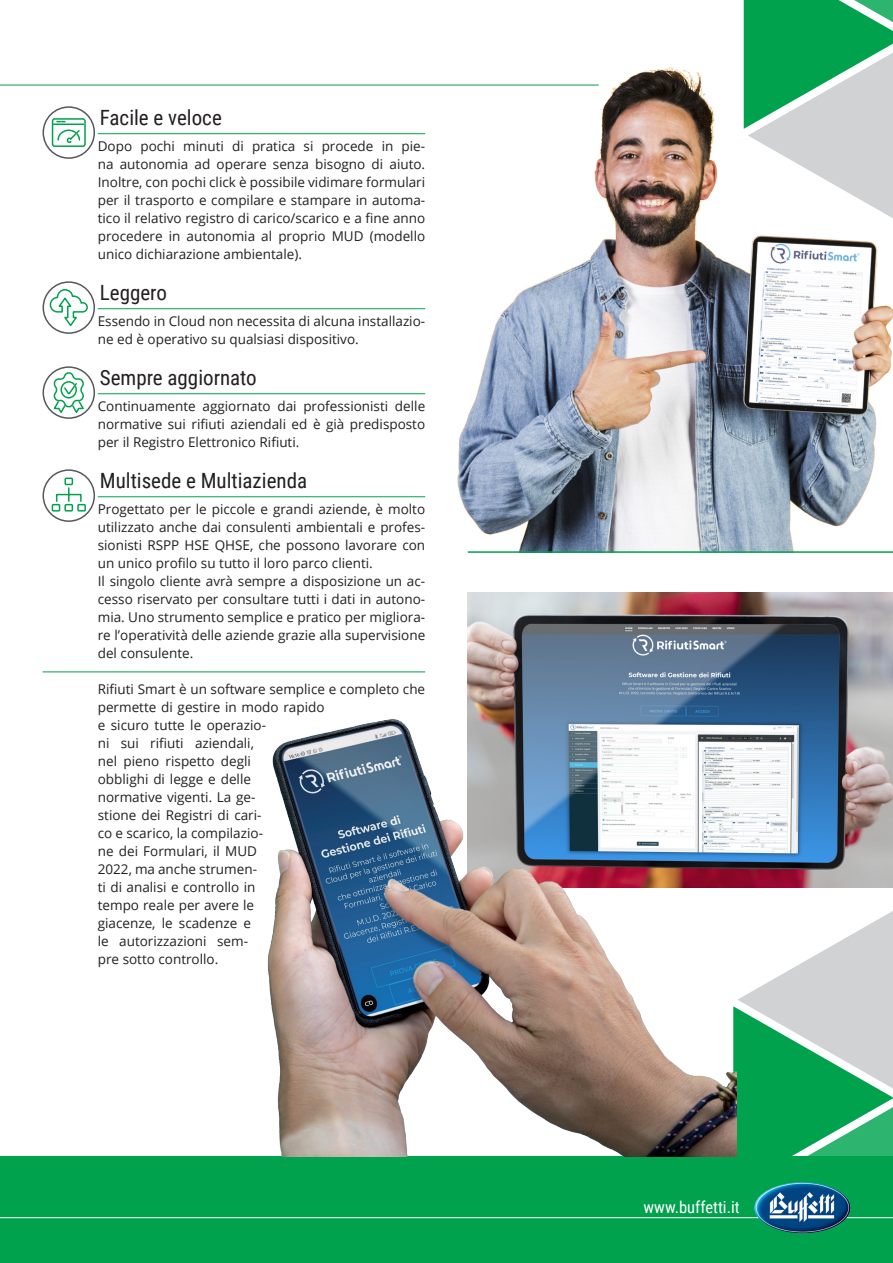
<style>
.page{position:relative;width:893px;height:1263px;background:#fff}
.page>*{position:absolute;margin:0;border:0;box-sizing:border-box;transform-origin:0 0}
.t1{font:21px "Roboto Condensed";color:#231f20}
.t2{font:16.5px "Roboto Condensed";color:#fff}
.t3{font:13.5px/18px "Open Sans";color:#231f20}
</style>
<div class="page">
<img style="left:468px;top:592px;width:425px;height:296px">
<svg style="left:737px;top:911px;width:156px;height:246px"></svg>
<div style="left:0;top:1157px;width:893px;height:106px;background:#00a24d"></div>
<hr style="left:0;top:1217px;width:893px;height:1px;background:#fff">
<img style="left:754px;top:1182px;width:96px;height:51px">
<hr style="left:98px;top:133px;width:327px;height:1px;background:#00a24d">
<hr style="left:98px;top:308px;width:327px;height:1px;background:#00a24d">
<hr style="left:98px;top:393px;width:327px;height:1px;background:#00a24d">
<hr style="left:98px;top:496px;width:327px;height:1px;background:#00a24d">
<div style="left:52px;top:118px;width:34px;height:29px;border:2px solid #00a24d;border-radius:2px"></div>
<hr style="left:53px;top:123px;width:31px;height:2px;background:#00a24d">
<svg style="left:57px;top:129px;width:24px;height:13px"></svg>
<div style="left:43px;top:106px;width:52px;height:53px;border:2px solid #57585a;border-radius:50%"></div>
<div style="left:43px;top:281px;width:52px;height:53px;border:2px solid #57585a;border-radius:50%"></div>
<svg style="left:49px;top:288px;width:40px;height:40px"></svg>
<div style="left:43px;top:366px;width:52px;height:53px;border:2px solid #57585a;border-radius:50%"></div>
<svg style="left:51px;top:370px;width:36px;height:45px"></svg>
<div style="left:43px;top:469px;width:52px;height:53px;border:2px solid #57585a;border-radius:50%"></div>
<div style="left:52px;top:504px;width:8px;height:8px;border:2px solid #00a24d"></div>
<div style="left:64px;top:504px;width:9px;height:8px;border:2px solid #00a24d"></div>
<div style="left:64px;top:478px;width:9px;height:7px;border:2px solid #00a24d"></div>
<div style="left:77px;top:504px;width:9px;height:8px;border:2px solid #00a24d"></div>
<svg style="left:55px;top:487px;width:27px;height:15px"></svg>
<img style="left:268px;top:717px;width:469px;height:440px">
<img style="left:432px;top:66px;width:461px;height:486px">
<hr style="left:468px;top:551px;width:425px;height:2px;background:#00a24d">
<hr style="left:0;top:85px;width:599px;height:1px;background:#00a24d">
<svg style="left:738px;top:0;width:155px;height:237px"></svg>
<hr style="left:43px;top:671px;width:382px;height:1px;background:#00a24d">
<h1 class="t1" style="left:100px;top:103px;width:123px">Facile e veloce</h1>
<p class="t3" style="left:98px;top:137px;width:329px;text-align:justify">Dopo pochi minuti di pratica si procede in pie&shy;na autonomia ad operare senza bisogno di aiuto.<br>Inoltre, con pochi click è possibile vidimare formulari per il trasporto e compilare e stampare in automa&shy;tico il relativo registro di carico/scarico e a fine anno procedere in autonomia al proprio MUD (modello unico dichiarazione ambientale).</p>
<h1 class="t1" style="left:100px;top:278px;width:69px">Leggero</h1>
<p class="t3" style="left:98px;top:312px;width:329px">Essendo in Cloud non necessita di alcuna installazio&shy;ne ed è operativo su qualsiasi dispositivo.</p>
<h1 class="t1" style="left:100px;top:363px;width:158px">Sempre aggiornato</h1>
<p class="t3" style="left:98px;top:397px;width:329px;text-align:justify">Continuamente aggiornato dai professionisti delle normative sui rifiuti aziendali ed è già predisposto per il Registro Elettronico Rifiuti.</p>
<h1 class="t1" style="left:100px;top:466px;width:209px">Multisede e Multiazienda</h1>
<p class="t3" style="left:98px;top:500px;width:329px">Progettato per le piccole e grandi aziende, è molto utilizzato anche dai consulenti ambientali e profes&shy;sionisti RSPP HSE QHSE, che possono lavorare con un unico profilo su tutto il loro parco clienti.<br>Il singolo cliente avrà sempre a disposizione un ac&shy;cesso riservato per consultare tutti i dati in autono&shy;mia. Uno strumento semplice e pratico per migliora&shy;re l’operatività delle aziende grazie alla supervisione del consulente.</p>
<p class="t3" style="left:98px;top:680px;width:329px">Rifiuti Smart è un software semplice e completo che permette di gestire in modo rapido<br>e sicuro tutte le operazio-<br>ni sui rifiuti aziendali,<br>nel pieno rispetto degli<br>obblighi di legge e delle<br>normative vigenti. La ge-<br>stione dei Registri di cari-<br>co e scarico, la compilazio-<br>ne dei Formulari, il MUD<br>2022, ma anche strumen-<br>ti di analisi e controllo in<br>tempo reale per avere le<br>giacenze, le scadenze e<br>le autorizzazioni sem-<br>pre sotto controllo.</p>
<p class="t2" style="left:644px;top:1195px;width:98px">www.buffetti.it</p>
</div>
